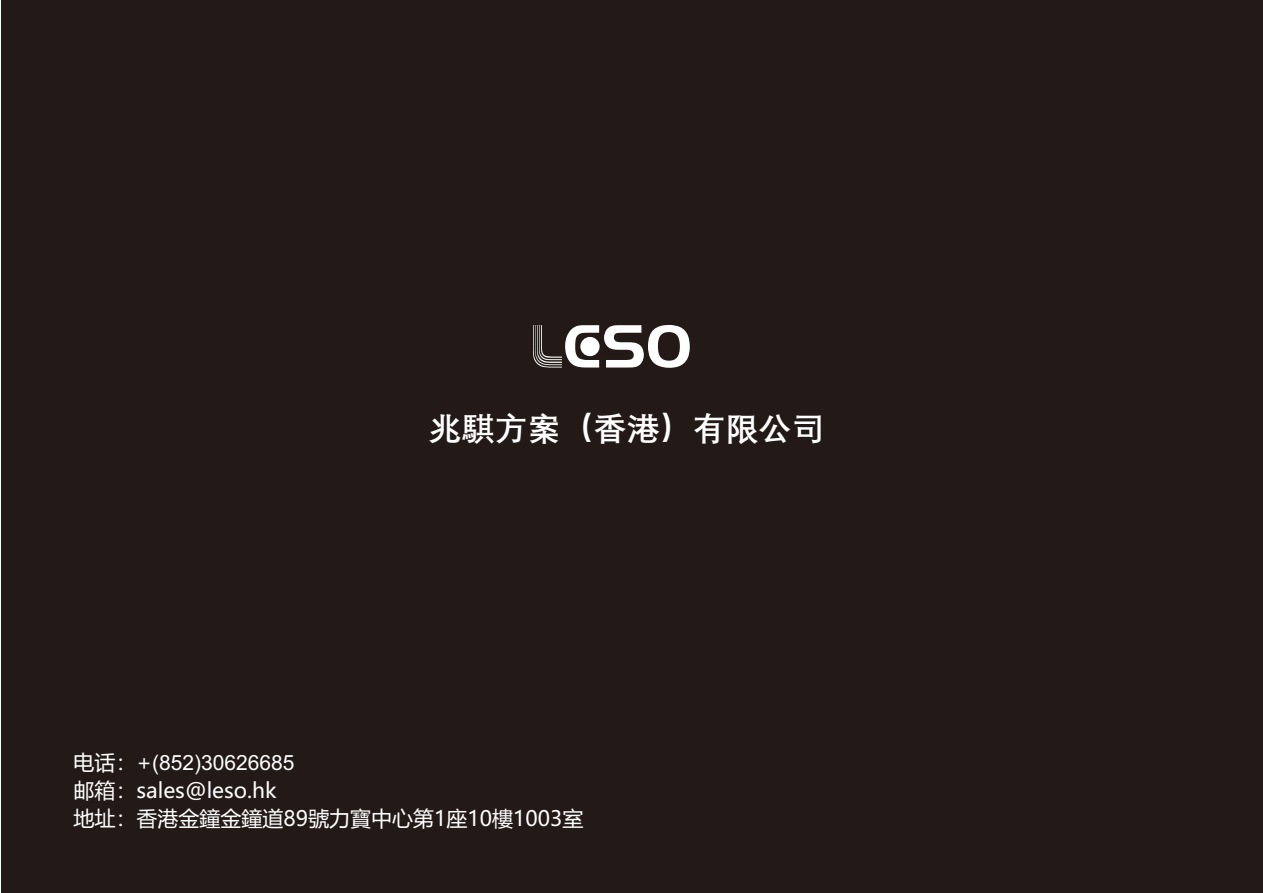
<style>
.page{position:relative;width:1263px;height:893px;background:#fff}
.page>*{position:absolute;margin:0;border:0;box-sizing:border-box;transform-origin:0 0}
.t1{font:700 33px "Deng Xian";color:#fff}
.t2{font:21px/27.8px "Microsoft Ya Hei";color:#fff}
.t3{font:21px "Arial";color:#fff}
.s1{font-family:"Microsoft Ya Hei"}
</style>
<div class="page">
<div style="left:1px;top:0;width:1261px;height:893px;background:#231916"></div>
<svg style="left:533px;top:324px;width:157px;height:44px"></svg>
<div style="left:581px;top:338px;width:18px;height:17px;background:#fff;border:1px solid #fff;border-radius:50%"></div>
<div style="left:582px;top:339px;width:16px;height:15px;background:#fff;border:1px solid #fff;border-radius:50%"></div>
<h1 class="t1" style="left:429px;top:413px;width:398px">兆騏方案（香港）有限公司</h1>
<p class="t3" style="left:73px;top:755px;width:222px"><span class="s1">电话：+</span>(852)30626685</p>
<p class="t2" style="left:73px;top:778px;width:511px">邮箱：sales@leso.hk<br>地址：香港金鐘金鐘道89號力寶中心第1座10樓1003室</p>
</div>
